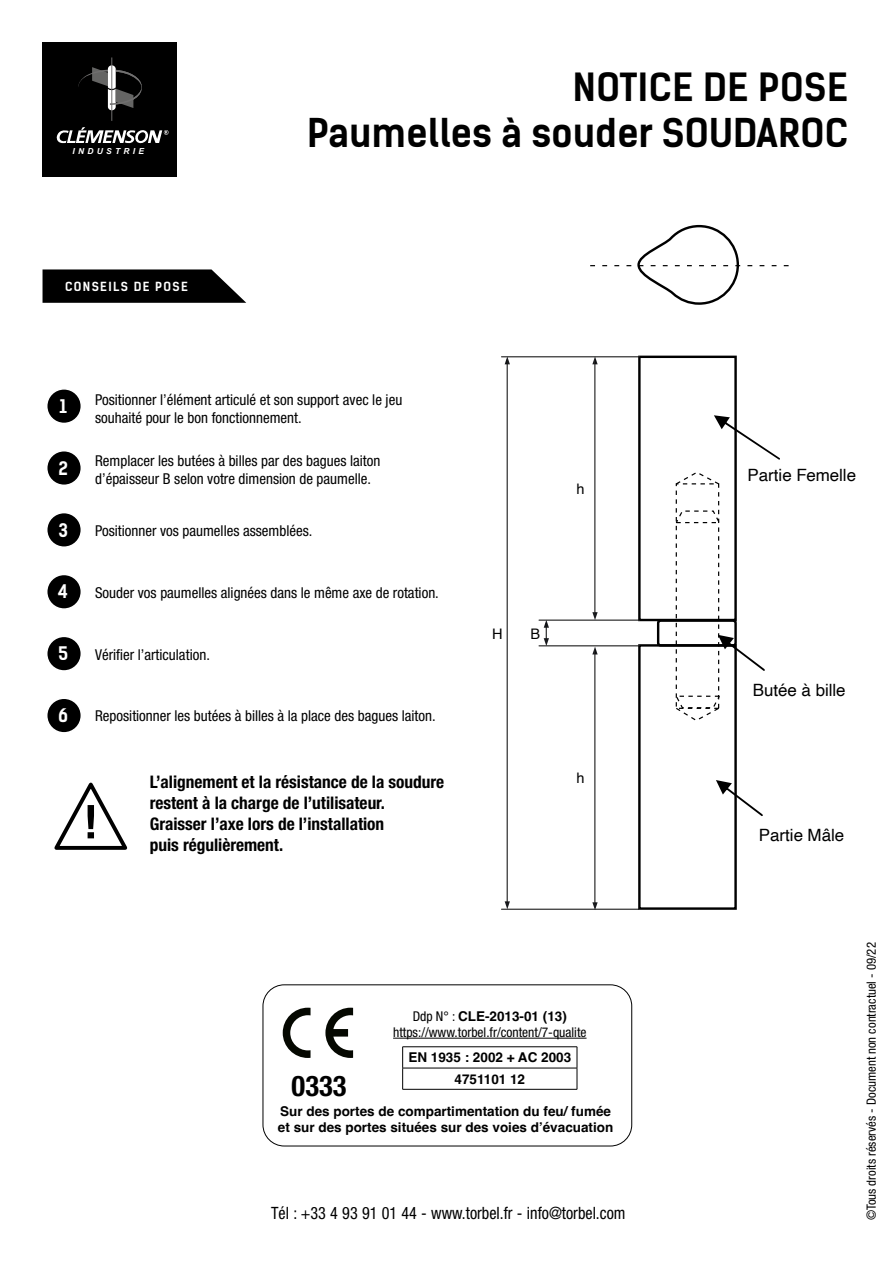
<style>
.page{position:relative;width:893px;height:1263px;background:#fff}
.page>*{position:absolute;margin:0;border:0;box-sizing:border-box;transform-origin:0 0}
.t1{font:700 37.8px "Kelson Sans";color:#000}
.t2{font:700 37.05px "Kelson Sans";letter-spacing:.015em;color:#000}
.t3{font:700 condensed 28.5px "Helvetica Neue";color:#000}
.t4{font:700 17.85px "Kelson Sans";color:#fff}
.t5{font:700 condensed 17.4px/20.9px "Helvetica Neue";color:#000}
.t6{font:condensed 16.95px "Helvetica Neue";color:#000;scale:.95 1}
.t7{font:16.95px "Helvetica";color:#000}
.t8{font:condensed 15px/18px "Helvetica Neue";color:#000}
.t9{font:14.55px "Helvetica";color:#000}
.t10{font:700 13.5px/16.2px "Helvetica";color:#000}
.t11{font:condensed 13.5px "Helvetica Neue";color:#000}
.t12{font:condensed 12.75px "Helvetica Neue";color:#000}
.t13{font:700 12px "Kelson Sans";letter-spacing:.115em;color:#fff}
.t14{font:italic 700 8.25px "Arial";letter-spacing:.4em;color:#fff}
.s1{font-family:"Helvetica Neue";font-weight:400;font-stretch:condensed}
</style>
<div class="page">
<div style="left:43px;top:43px;width:134px;height:134px;background:#000"></div>
<svg style="left:56px;top:127px;width:113px;height:17px"></svg>
<svg style="left:78px;top:65px;width:64px;height:45px"></svg>
<hr style="left:112px;top:57px;width:1px;height:64px;background:#706f6f">
<div style="left:47px;top:389px;width:34px;height:34px;background:#000;border-radius:50%"></div>
<div style="left:46px;top:388px;width:36px;height:36px;border:2px solid #fff;border-radius:50%"></div>
<div style="left:47px;top:451px;width:34px;height:34px;background:#000;border-radius:50%"></div>
<div style="left:46px;top:450px;width:36px;height:36px;border:2px solid #fff;border-radius:50%"></div>
<div style="left:47px;top:513px;width:34px;height:34px;background:#000;border-radius:50%"></div>
<div style="left:46px;top:512px;width:36px;height:36px;border:2px solid #fff;border-radius:50%"></div>
<div style="left:47px;top:574px;width:34px;height:35px;background:#000;border-radius:50%"></div>
<div style="left:46px;top:574px;width:36px;height:36px;border:2px solid #fff;border-radius:50%"></div>
<div style="left:47px;top:636px;width:34px;height:35px;background:#000;border-radius:50%"></div>
<div style="left:46px;top:635px;width:36px;height:37px;border:2px solid #fff;border-radius:50%"></div>
<div style="left:47px;top:698px;width:34px;height:35px;background:#000;border-radius:50%"></div>
<div style="left:46px;top:697px;width:36px;height:37px;border:2px solid #fff;border-radius:50%"></div>
<svg style="left:43px;top:269px;width:203px;height:34px"></svg>
<div style="left:638px;top:356px;width:99px;height:265px;border:2px solid #000"></div>
<div style="left:638px;top:644px;width:99px;height:266px;border:2px solid #000"></div>
<div style="left:657px;top:619px;width:80px;height:28px;border:2px solid #000;border-radius:2px"></div>
<div style="left:676px;top:483px;width:43px;height:226px;border:1px dashed #000"></div>
<svg style="left:675px;top:472px;width:45px;height:13px"></svg>
<svg style="left:675px;top:510px;width:45px;height:14px"></svg>
<svg style="left:675px;top:695px;width:45px;height:26px"></svg>
<svg style="left:590px;top:224px;width:199px;height:81px"></svg>
<svg style="left:714px;top:415px;width:66px;height:45px"></svg>
<svg style="left:716px;top:780px;width:47px;height:36px"></svg>
<svg style="left:718px;top:635px;width:47px;height:36px"></svg>
<svg style="left:592px;top:612px;width:6px;height:8px"></svg>
<svg style="left:592px;top:357px;width:6px;height:7px"></svg>
<hr style="left:594px;top:360px;width:1px;height:253px;background:#000">
<svg style="left:544px;top:621px;width:5px;height:24px"></svg>
<svg style="left:505px;top:901px;width:5px;height:8px"></svg>
<svg style="left:505px;top:357px;width:5px;height:7px"></svg>
<hr style="left:507px;top:360px;width:1px;height:542px;background:#000">
<hr style="left:501px;top:356px;width:138px;height:1px;background:#000">
<hr style="left:501px;top:909px;width:138px;height:1px;background:#000">
<hr style="left:539px;top:620px;width:100px;height:1px;background:#000">
<svg style="left:592px;top:902px;width:6px;height:8px"></svg>
<svg style="left:592px;top:647px;width:6px;height:7px"></svg>
<hr style="left:594px;top:650px;width:1px;height:253px;background:#000">
<hr style="left:539px;top:645px;width:100px;height:1px;background:#000">
<svg style="left:54px;top:782px;width:74px;height:68px"></svg>
<div style="left:263px;top:984px;width:369px;height:162px;border:1px solid #000;border-radius:21px"></div>
<hr style="left:393px;top:1038px;width:193px;height:1px;background:#000">
<hr style="left:402px;top:1046px;width:175px;height:1px;background:#000">
<hr style="left:402px;top:1068px;width:175px;height:1px;background:#000">
<svg style="left:402px;top:1047px;width:1px;height:42px"></svg>
<svg style="left:577px;top:1047px;width:1px;height:42px"></svg>
<hr style="left:402px;top:1089px;width:175px;height:1px;background:#000">
<svg style="left:325px;top:1008px;width:28px;height:50px"></svg>
<svg style="left:283px;top:1008px;width:28px;height:50px"></svg>
<p class="t14" style="left:73px;top:146px;width:73px">INDUSTRIE</p>
<h2 class="t2" style="left:573px;top:65px;width:277px">NOTICE DE POSE</h2>
<h1 class="t1" style="left:307px;top:109px;width:543px">Paumelles à souder SOUDAROC</h1>
<p class="t13" style="left:65px;top:279px;width:124px">CONSEILS DE POSE</p>
<p class="t4" style="left:59px;top:395px;width:9px">1</p>
<p class="t4" style="left:58px;top:457px;width:11px">2</p>
<p class="t4" style="left:58px;top:519px;width:11px">3</p>
<p class="t4" style="left:58px;top:581px;width:12px">4</p>
<p class="t4" style="left:58px;top:643px;width:11px">5</p>
<p class="t4" style="left:58px;top:705px;width:12px">6</p>
<p class="t8" style="left:95px;top:390px;width:309px">Positionner l’élément articulé et son support avec le jeu souhaité pour le bon fonctionnement.</p>
<p class="t8" style="left:95px;top:452px;width:287px">Remplacer les butées à billes par des bagues laiton d’épaisseur B selon votre dimension de paumelle.</p>
<p class="t8" style="left:95px;top:521px;width:219px">Positionner vos paumelles assemblées.</p>
<p class="t8" style="left:95px;top:583px;width:345px">Souder vos paumelles alignées dans le même axe de rotation.</p>
<p class="t8" style="left:95px;top:645px;width:116px">Vérifier l’articulation.</p>
<p class="t8" style="left:95px;top:707px;width:342px">Repositionner les butées à billes à la place des bagues laiton.</p>
<p class="t5" style="left:150px;top:771px;width:296px">L’alignement et la résistance de la soudure restent à la charge de l’utilisateur.<br>Graisser l’axe lors de l’installation<br>puis régulièrement.</p>
<p class="t9" style="left:576px;top:477px;width:10px">h</p>
<p class="t9" style="left:492px;top:623px;width:12px">H</p>
<p class="t9" style="left:530px;top:622px;width:11px">B</p>
<p class="t9" style="left:576px;top:766px;width:10px">h</p>
<h3 class="t3" style="left:292px;top:1069px;width:56px">0333</h3>
<p class="t10" style="left:413px;top:1009px;width:156px"><span class="s1">Ddp N° :</span> CLE-2013-01 (13)</p>
<p class="t11" style="left:393px;top:1024px;width:195px">https://www.torbel.fr/content/7-qualite</p>
<p class="t10" style="left:408px;top:1048px;width:164px;line-height:21.3px;text-align:center">EN 1935 : 2002 + AC 2003<br>4751101 12</p>
<p class="t10" style="left:278px;top:1105px;width:337px">Sur des portes de compartimentation du feu/ fumée et sur des portes situées sur des voies d’évacuation</p>
<p class="t6" style="left:271px;top:1203px;width:374px">Tél : +33 4 93 91 01 44 - www.torbel.fr - info@torbel.com</p>
<p class="t7" style="left:747px;top:462px;width:110px">Partie Femelle</p>
<p class="t7" style="left:753px;top:676px;width:94px">Butée à bille</p>
<p class="t7" style="left:759px;top:822px;width:87px">Partie Mâle</p>
<p class="t12" style="left:864px;top:1220px;width:280px;rotate:-90deg">©Tous droits réservés - Document non contractuel - 09/22</p>
</div>
